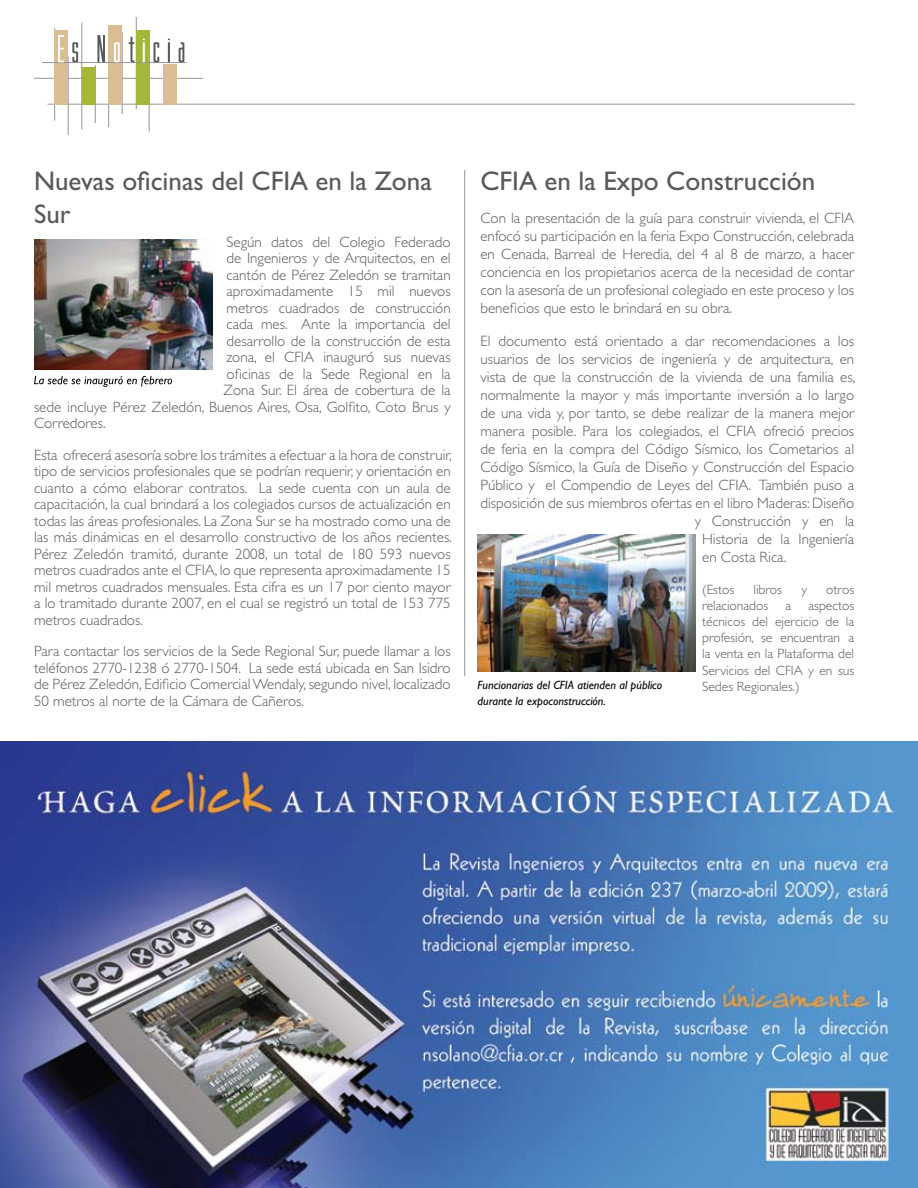
<style>
.page{position:relative;width:918px;height:1188px;background:#fff}
.page>*{position:absolute;margin:0;border:0;box-sizing:border-box;transform-origin:0 0}
.t1{font:27px/32.4px "Gill Sans";color:#58595b}
.t2{font:300 15px/16.5px "Gill Sans";color:#58595b;text-align:justify}
.t3{font:300 13.5px/16.2px "Gill Sans";color:#58595b;text-align:justify}
.t4{font:italic 12px "Gill Sans";color:#000}
</style>
<div class="page">
<hr style="left:47px;top:104px;width:808px;height:1px;background:#939598">
<hr style="left:34px;top:78px;width:169px;height:1px;background:#939598">
<hr style="left:68px;top:57px;width:1px;height:78px;background:#939598">
<hr style="left:54px;top:28px;width:1px;height:93px;background:#939598">
<hr style="left:95px;top:65px;width:1px;height:58px;background:#939598">
<hr style="left:122px;top:32px;width:1px;height:82px;background:#939598">
<hr style="left:149px;top:65px;width:1px;height:67px;background:#939598">
<hr style="left:82px;top:23px;width:1px;height:107px;background:#939598">
<hr style="left:108px;top:49px;width:1px;height:78px;background:#939598">
<hr style="left:136px;top:18px;width:1px;height:91px;background:#939598">
<div style="left:55px;top:30px;width:13px;height:75px;background:#dabd92"></div>
<div style="left:109px;top:26px;width:13px;height:79px;background:#dabd92"></div>
<div style="left:164px;top:64px;width:13px;height:41px;background:#dabd92"></div>
<div style="left:82px;top:67px;width:14px;height:38px;background:#a5b638"></div>
<div style="left:136px;top:30px;width:14px;height:75px;background:#a5b638"></div>
<hr style="left:42px;top:62px;width:145px;height:1px;background:#939598">
<svg style="left:58px;top:35px;width:6px;height:27px"></svg>
<svg style="left:72px;top:42px;width:6px;height:20px"></svg>
<svg style="left:97px;top:35px;width:8px;height:27px"></svg>
<svg style="left:114px;top:42px;width:6px;height:20px"></svg>
<svg style="left:129px;top:37px;width:5px;height:25px"></svg>
<hr style="left:143px;top:42px;width:2px;height:20px;background:#fff">
<svg style="left:154px;top:42px;width:5px;height:20px"></svg>
<hr style="left:168px;top:42px;width:2px;height:20px;background:#58595b">
<svg style="left:179px;top:42px;width:5px;height:20px"></svg>
<hr style="left:464px;top:170px;width:1px;height:506px;background:#939598">
<img style="left:478px;top:534px;width:217px;height:137px">
<img style="left:34px;top:239px;width:179px;height:131px">
<svg style="left:34px;top:376px;width:138px;height:11px"></svg>
<img style="left:0;top:742px;width:918px;height:446px">
<h1 class="t1" style="left:34px;top:165px;width:399px">Nuevas oficinas del CFIA en la Zona<br>Sur</h1>
<p class="t2" style="left:227px;top:234px;width:226px">Según datos del Colegio Federado</p>
<p class="t2" style="left:227px;top:250px;width:226px">de Ingenieros y de Arquitectos, en el</p>
<p class="t2" style="left:227px;top:267px;width:226px">cantón de Pérez Zeledón se tramitan</p>
<p class="t2" style="left:227px;top:283px;width:226px">aproximadamente 15 mil nuevos</p>
<p class="t2" style="left:227px;top:300px;width:226px">metros cuadrados de construcción</p>
<p class="t2" style="left:227px;top:316px;width:226px">cada mes. Ante la importancia del</p>
<p class="t2" style="left:227px;top:333px;width:226px">desarrollo de la construcción de esta</p>
<p class="t2" style="left:227px;top:349px;width:226px">zona, el CFIA inauguró sus nuevas</p>
<p class="t2" style="left:227px;top:366px;width:226px">oficinas de la Sede Regional en la</p>
<p class="t2" style="left:224px;top:382px;width:229px">Zona Sur. El área de cobertura de la</p>
<p class="t2" style="left:34px;top:399px;width:418px">sede incluye Pérez Zeledón, Buenos Aires, Osa, Golfito, Coto Brus y</p>
<p class="t2" style="left:34px;top:415px;width:73px">Corredores.</p>
<p class="t2" style="left:34px;top:447px;width:419px">Esta ofrecerá asesoría sobre los trámites a efectuar a la hora de construir, tipo de servicios profesionales que se podrían requerir, y orientación en cuanto a cómo elaborar contratos. La sede cuenta con un aula de capacitación, la cual brindará a los colegiados cursos de actualización en todas las áreas profesionales. La Zona Sur se ha mostrado como una de las más dinámicas en el desarrollo constructivo de los años recientes.<br>Pérez Zeledón tramitó, durante 2008, un total de 180 593 nuevos metros cuadrados ante el CFIA, lo que representa aproximadamente 15 mil metros cuadrados mensuales. Esta cifra es un 17 por ciento mayor a lo tramitado durante 2007, en el cual se registró un total de 153 775 metros cuadrados.</p>
<p class="t2" style="left:34px;top:643px;width:418px">Para contactar los servicios de la Sede Regional Sur, puede llamar a los teléfonos 2770-1238 ó 2770-1504. La sede está ubicada en San Isidro de Pérez Zeledón, Edificio Comercial Wendaly, segundo nivel, localizado 50 metros al norte de la Cámara de Cañeros.</p>
<h1 class="t1" style="left:480px;top:165px;width:336px">CFIA en la Expo Construcción</h1>
<p class="t2" style="left:480px;top:209px;width:375px;line-height:18px">Con la presentación de la guía para construir vivienda, el CFIA enfocó su participación en la feria Expo Construcción, celebrada en Cenada, Barreal de Heredia, del 4 al 8 de marzo, a hacer conciencia en los propietarios acerca de la necesidad de contar con la asesoría de un profesional colegiado en este proceso y los beneficios que esto le brindará en su obra.</p>
<p class="t2" style="left:480px;top:333px;width:375px">El documento está orientado a dar recomendaciones a los</p>
<p class="t2" style="left:480px;top:351px;width:375px">usuarios de los servicios de ingeniería y de arquitectura, en</p>
<p class="t2" style="left:480px;top:369px;width:376px">vista de que la construcción de la vivienda de una familia es,</p>
<p class="t2" style="left:480px;top:387px;width:375px">normalmente la mayor y más importante inversión a lo largo</p>
<p class="t2" style="left:480px;top:405px;width:375px">de una vida y, por tanto, se debe realizar de la manera mejor</p>
<p class="t2" style="left:480px;top:423px;width:375px">manera posible. Para los colegiados, el CFIA ofreció precios</p>
<p class="t2" style="left:480px;top:441px;width:375px">de feria en la compra del Código Sísmico, los Cometarios al</p>
<p class="t2" style="left:480px;top:459px;width:375px">Código Sísmico, la Guía de Diseño y Construcción del Espacio</p>
<p class="t2" style="left:480px;top:477px;width:375px">Público y el Compendio de Leyes del CFIA. También puso a</p>
<p class="t2" style="left:480px;top:495px;width:375px">disposición de sus miembros ofertas en el libro Maderas: Diseño</p>
<p class="t2" style="left:695px;top:513px;width:161px">y Construcción y en la</p>
<p class="t2" style="left:702px;top:531px;width:154px">Historia de la Ingeniería</p>
<p class="t2" style="left:702px;top:549px;width:86px">en Costa Rica.</p>
<p class="t3" style="left:702px;top:581px;width:34px">(Estos</p>
<p class="t3" style="left:754px;top:581px;width:30px">libros</p>
<p class="t3" style="left:801px;top:581px;width:7px">y</p>
<p class="t3" style="left:826px;top:581px;width:29px">otros</p>
<p class="t3" style="left:702px;top:597px;width:68px">relacionados</p>
<p class="t3" style="left:786px;top:597px;width:7px">a</p>
<p class="t3" style="left:702px;top:597px;width:154px;text-indent:106px">aspectos técnicos del ejercicio de la profesión, se encuentran a la venta en la Plataforma del Servicios del CFIA y en sus</p>
<p class="t4" style="left:478px;top:678px;width:186px">Funcionarias del CFIA atienden al público</p>
<p class="t3" style="left:702px;top:678px;width:99px">Sedes Regionales.)</p>
<p class="t4" style="left:478px;top:694px;width:130px">durante la expoconstrucción.</p>
</div>
